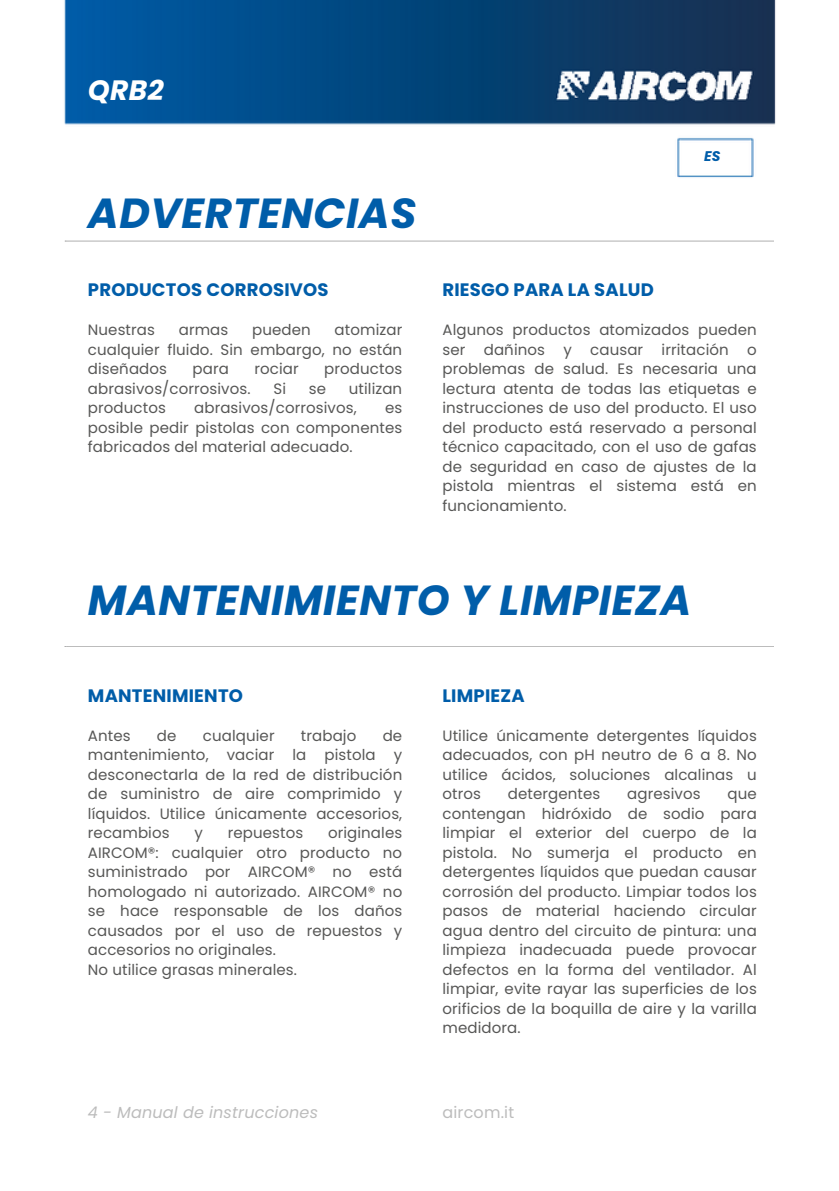
<style>
.page{position:relative;width:839px;height:1191px;background:#fff}
.page>*{position:absolute;margin:0;border:0;box-sizing:border-box;transform-origin:0 0}
.t1{font:italic 700 42px "Poppins";letter-spacing:.01em;color:#005da9}
.t2{font:italic 700 28px "Poppins";color:#fff}
.t3{font:700 18px "Poppins";letter-spacing:.01em;color:#005da9}
.t4{font:italic 16px "Poppins";letter-spacing:.01em;color:#bcbcbc}
.t5{font:16px "Poppins";letter-spacing:.01em;color:#bcbcbc}
.t6{font:15px/19.6px "Poppins";letter-spacing:.005em;color:#575756;text-align:justify}
.t7{font:italic 700 14px "Poppins";color:#005da9}
</style>
<div class="page">
<img style="left:64px;top:0;width:712px;height:178px">
<p class="t2" style="left:88px;top:70px;width:77px">QRB2</p>
<h4 class="t1" style="left:88px;top:184px;width:330px">ADVERTENCIAS</h4>
<h1 class="t3" style="left:88px;top:277px;width:242px">PRODUCTOS CORROSIVOS</h1>
<h4 class="t6" style="left:88px;top:320px;width:316px;text-indent:247px">atomizar cualquier fluido. Sin embargo, no están diseñados</h4>
<h4 class="t6" style="left:88px;top:320px;width:69px">Nuestras</h4>
<h4 class="t6" style="left:179px;top:320px;width:51px">armas</h4>
<h4 class="t6" style="left:252px;top:320px;width:60px">pueden</h4>
<h4 class="t6" style="left:193px;top:359px;width:38px">para</h4>
<h4 class="t6" style="left:254px;top:359px;width:46px">rociar</h4>
<h4 class="t6" style="left:324px;top:359px;width:79px">productos</h4>
<h4 class="t6" style="left:88px;top:379px;width:164px">abrasivos/corrosivos.</h4>
<h4 class="t6" style="left:273px;top:379px;width:14px">Si</h4>
<h4 class="t6" style="left:309px;top:379px;width:19px">se</h4>
<h4 class="t6" style="left:349px;top:379px;width:55px">utilizan</h4>
<h4 class="t6" style="left:88px;top:398px;width:79px">productos</h4>
<h4 class="t6" style="left:194px;top:398px;width:164px">abrasivos/corrosivos,</h4>
<h4 class="t6" style="left:88px;top:398px;width:316px;text-indent:297px">es posible pedir pistolas con componentes fabricados del material adecuado.</h4>
<h3 class="t3" style="left:442px;top:277px;width:213px">RIESGO PARA LA SALUD</h3>
<h3 class="t7" style="left:704px;top:146px;width:18px">ES</h3>
<h4 class="t6" style="left:442px;top:320px;width:316px">Algunos productos atomizados pueden ser dañinos y causar irritación o problemas de salud. Es necesaria una lectura atenta de todas las etiquetas e instrucciones de uso del producto. El uso del producto está reservado a personal técnico capacitado, con el uso de gafas de seguridad en caso de ajustes de la pistola mientras el sistema está en funcionamiento.</h4>
<h3 class="t1" style="left:88px;top:571px;width:605px">MANTENIMIENTO Y LIMPIEZA</h3>
<h4 class="t3" style="left:88px;top:683px;width:157px">MANTENIMIENTO</h4>
<h3 class="t6" style="left:88px;top:726px;width:44px">Antes</h3>
<h3 class="t6" style="left:157px;top:726px;width:21px">de</h3>
<h3 class="t6" style="left:203px;top:726px;width:73px">cualquier</h3>
<h3 class="t6" style="left:301px;top:726px;width:57px">trabajo</h3>
<h3 class="t6" style="left:88px;top:726px;width:316px;text-indent:295px">de mantenimiento, vaciar la pistola y desconectarla de la red de distribución de suministro de aire comprimido y líquidos. Utilice únicamente accesorios, recambios</h3>
<h3 class="t6" style="left:88px;top:823px;width:316px;text-align:left;text-indent:240px">originales<br>AIRCOM®: cualquier otro producto no suministrado por AIRCOM® no está homologado ni autorizado. AIRCOM® no se hace responsable de los daños causados por el uso de repuestos y accesorios no originales.<br>No utilice grasas minerales.</h3>
<h3 class="t6" style="left:194px;top:823px;width:10px">y</h3>
<h3 class="t6" style="left:228px;top:823px;width:77px">repuestos</h3>
<p class="t3" style="left:442px;top:683px;width:84px">LIMPIEZA</p>
<h4 class="t6" style="left:442px;top:726px;width:316px">Utilice únicamente detergentes líquidos adecuados, con pH neutro de 6 a 8. No utilice ácidos, soluciones alcalinas u otros</h4>
<h4 class="t6" style="left:508px;top:784px;width:94px">detergentes</h4>
<h4 class="t6" style="left:627px;top:784px;width:75px">agresivos</h4>
<h4 class="t6" style="left:442px;top:784px;width:316px;text-indent:285px">que contengan hidróxido de sodio para limpiar el exterior del cuerpo de la pistola. No sumerja el producto en detergentes líquidos que puedan causar corrosión del producto. Limpiar todos los pasos de material haciendo circular agua dentro del circuito de pintura: una limpieza inadecuada puede provocar defectos en la forma del ventilador. Al limpiar, evite rayar las superficies de los orificios de la boquilla de aire y la varilla medidora.</h4>
<p class="t4" style="left:88px;top:1102px;width:231px">4 - Manual de instrucciones</p>
<h1 class="t5" style="left:442px;top:1102px;width:73px">aircom.it</h1>
</div>
